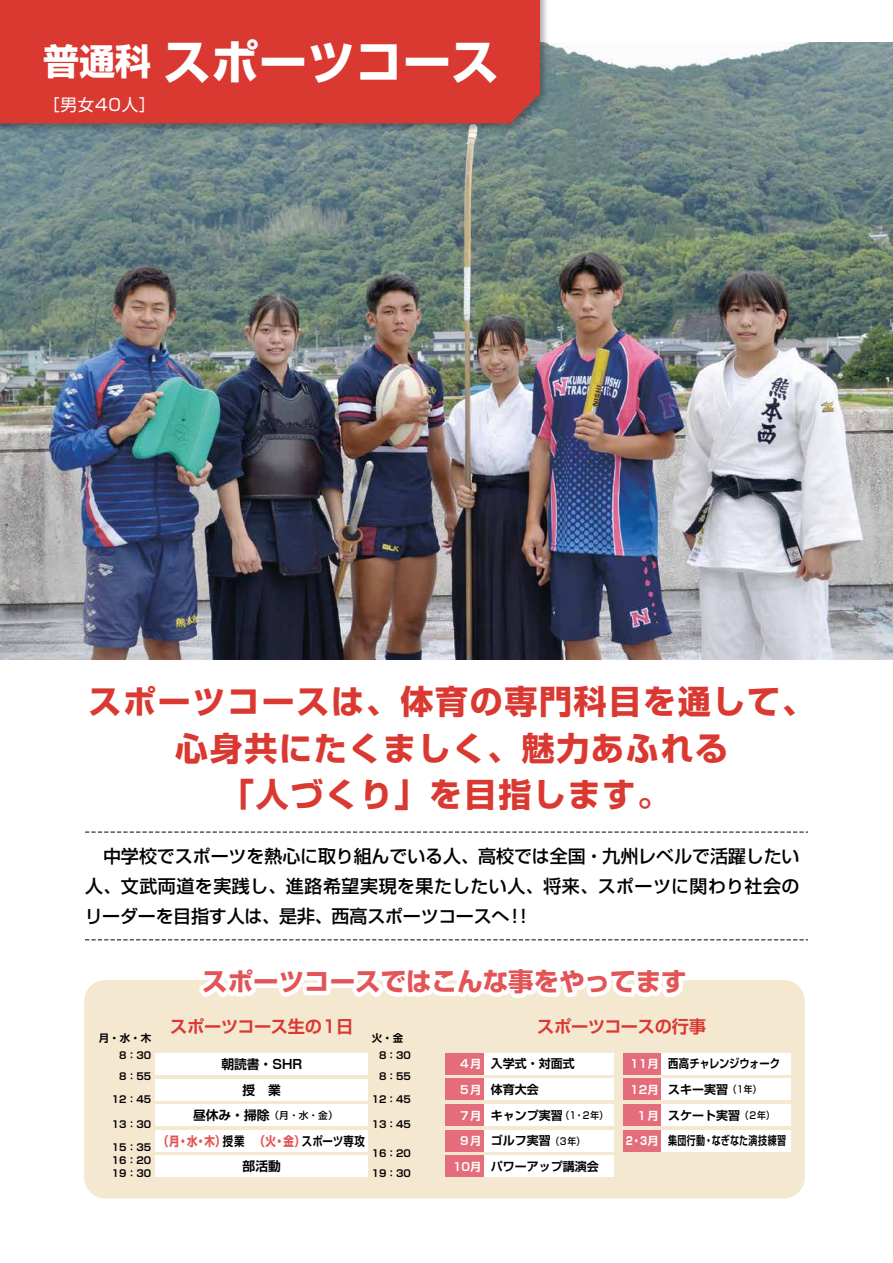
<style>
.page{position:relative;width:893px;height:1263px;background:#fff}
.page>*{position:absolute;margin:0;border:0;box-sizing:border-box;transform-origin:0 0}
.t1{font:700 48px "Shin Go Pro";color:#fff}
.t2{font:700 33px/46.5px "Shin Go Pro";letter-spacing:.05em;color:#da3932;text-align:center}
.t3{font:700 25.5px "Shin Go Pro";color:#e35457}
.t4{font:500 18px/30px "Shin Go Pro";letter-spacing:.01em;color:#000;text-align:justify}
.t5{font:700 17.25px "Shin Go Pro De";letter-spacing:-.025em;color:#da3932}
.t6{font:16.5px "Shin Go Pro";letter-spacing:.05em;color:#fff}
.t7{font:700 12.75px "Shin Go Pro";color:#e35457;scale:.82 1}
.t8{font:700 12.75px "Shin Go Pro De";color:#000}
.t9{font:700 12.75px "Shin Go Pro De";color:#000;scale:.82 1}
.t10{font:700 12px "Shin Go Pro De";color:#000}
.t11{font:700 12px "Shin Go Pro De";letter-spacing:.04em;color:#000;scale:.75 1}
.t12{font:700 12px "Shin Go Pro De";letter-spacing:-.02em;color:#000;scale:.86 1}
.t13{font:700 10.5px "Shin Go Pro De";color:#000}
.t14{font:700 9.75px/21.3px "Shin Go Pro De";color:#000}
.t15{font:500 9.75px "Shin Go Pro";color:#000}
.s1{font-size:36px}
.s2{font-size:11.25px;color:#fff}
.s3{font-family:"Shin Go Pro";font-weight:500;font-size:9.75px}
.s4{font-family:"Shin Go Pro";font-size:11.25px;color:#fff}
.s5{font-family:"Shin Go Pro De";font-weight:700;font-size:12.75px}
.s6{font-family:"Shin Go Pro De";color:#000}
</style>
<div class="page">
<img style="left:0;top:43px;width:892px;height:616px">
<div style="left:84px;top:980px;width:721px;height:218px;background:#f5e8d1;border-radius:21px"></div>
<img style="left:0;top:0;width:551px;height:135px">
<div style="left:0;top:0;width:540px;height:123px;background:#da3932"></div>
<div style="left:155px;top:1053px;width:213px;height:22px;background:#fff"></div>
<div style="left:446px;top:1053px;width:38px;height:21px;background:#e46c7b"></div>
<div style="left:484px;top:1053px;width:130px;height:21px;background:#fff"></div>
<div style="left:623px;top:1053px;width:38px;height:21px;background:#e46c7b"></div>
<div style="left:661px;top:1053px;width:130px;height:21px;background:#fff"></div>
<div style="left:446px;top:1078px;width:38px;height:22px;background:#e46c7b"></div>
<div style="left:484px;top:1078px;width:130px;height:22px;background:#fff"></div>
<div style="left:623px;top:1078px;width:38px;height:22px;background:#e46c7b"></div>
<div style="left:661px;top:1078px;width:130px;height:22px;background:#fff"></div>
<div style="left:446px;top:1104px;width:38px;height:21px;background:#e46c7b"></div>
<div style="left:484px;top:1104px;width:130px;height:21px;background:#fff"></div>
<div style="left:623px;top:1104px;width:38px;height:21px;background:#e46c7b"></div>
<div style="left:661px;top:1104px;width:130px;height:21px;background:#fff"></div>
<div style="left:446px;top:1130px;width:38px;height:21px;background:#e46c7b"></div>
<div style="left:484px;top:1130px;width:130px;height:21px;background:#fff"></div>
<div style="left:623px;top:1130px;width:38px;height:21px;background:#e46c7b"></div>
<div style="left:661px;top:1130px;width:130px;height:21px;background:#fff"></div>
<div style="left:446px;top:1155px;width:38px;height:22px;background:#e46c7b"></div>
<div style="left:484px;top:1155px;width:130px;height:22px;background:#fff"></div>
<div style="left:155px;top:1079px;width:213px;height:21px;background:#fff"></div>
<div style="left:155px;top:1104px;width:213px;height:22px;background:#fff"></div>
<div style="left:155px;top:1130px;width:213px;height:21px;background:#fff"></div>
<div style="left:155px;top:1155px;width:213px;height:22px;background:#fff"></div>
<svg style="left:85px;top:603px;width:723px;height:396px"></svg>
<h1 class="t1" style="left:43px;top:23px;width:457px"><span class="s1">普通科</span> スポーツコース</h1>
<p class="t6" style="left:43px;top:91px;width:114px">［男女40人］</p>
<h2 class="t2" style="left:89px;top:675px;width:727px">スポーツコースは、体育の専門科目を通して、心身共にたくましく、魅力あふれる<br>「人づくり」を目指します。</h2>
<p class="t4" style="left:85px;top:839px;width:716px">　中学校でスポーツを熱心に取り組んでいる人、高校では全国・九州レベルで活躍したい人、文武両道を実践し、進路希望実現を果たしたい人、将来、スポーツに関わり社会のリーダーを目指す人は、是非、西高スポーツコースへ! !</p>
<p class="t13" style="left:99px;top:1029px;width:54px">月・水・木</p>
<p class="t14" style="left:119px;top:1043px;width:33px">8：30<br>8：55</p>
<p class="t14" style="left:112px;top:1087px;width:41px">12：45</p>
<p class="t14" style="left:112px;top:1112px;width:41px">13：30</p>
<p class="t14" style="left:112px;top:1140px;width:41px;line-height:12.1px">15：35<br>16：20</p>
<p class="t14" style="left:112px;top:1161px;width:41px">19：30</p>
<h3 class="t3" style="left:202px;top:961px;width:486px">スポーツコースではこんな事をやってます</h3>
<p class="t5" style="left:170px;top:1012px;width:185px">スポーツコース生の１日</p>
<p class="t5" style="left:537px;top:1012px;width:170px">スポーツコースの行事</p>
<p class="t13" style="left:372px;top:1029px;width:33px">火・金</p>
<p class="t14" style="left:379px;top:1043px;width:33px">8：30<br>8：55</p>
<p class="t14" style="left:372px;top:1087px;width:41px">12：45</p>
<p class="t14" style="left:372px;top:1112px;width:41px">13：45</p>
<p class="t14" style="left:372px;top:1143px;width:41px;line-height:19.5px">16：20<br>19：30</p>
<p class="t8" style="left:221px;top:1054px;width:82px">朝読書・SHR</p>
<p class="t10" style="left:459px;top:1054px;width:118px"><span class="s2">４月</span> 入学式・対面式</p>
<p class="t12" style="left:630px;top:1054px;width:176px"><span class="s2">11月</span> 西高チャレンジウォーク</p>
<p class="t10" style="left:459px;top:1080px;width:82px"><span class="s2">５月</span> 体育大会</p>
<p class="t10" style="left:630px;top:1080px;width:132px"><span class="s2">12月</span> スキー実習<span class="s3">（１年）</span></p>
<p class="t10" style="left:459px;top:1105px;width:151px"><span class="s2">７月</span> キャンプ実習<span class="s3">（１・２年）</span></p>
<p class="t10" style="left:636px;top:1105px;width:140px"><span class="s2">１月</span> スケート実習<span class="s3">（２年）</span></p>
<p class="t10" style="left:459px;top:1131px;width:128px"><span class="s2">９月</span> ゴルフ実習<span class="s3">（３年）</span></p>
<p class="t11" style="left:625px;top:1131px;width:216px"><span class="s4">２・３</span><span class="s2">月</span> 集団行動・なぎなた演技練習</p>
<p class="t10" style="left:453px;top:1157px;width:147px"><span class="s2">10月</span> パワーアップ講演会</p>
<p class="t8" style="left:243px;top:1079px;width:40px">授　業</p>
<p class="t15" style="left:193px;top:1107px;width:146px"><span class="s5">昼休み・掃除</span>（月・水・金）</p>
<p class="t7" style="left:158px;top:1131px;width:253px">（月・水・木）<span class="s6">授業　</span>（火・金）<span class="s6">スポーツ専攻</span></p>
<p class="t8" style="left:243px;top:1156px;width:40px">部活動</p>
<p class="t9" style="left:257px;top:1152px;width:14px">）</p>
</div>
